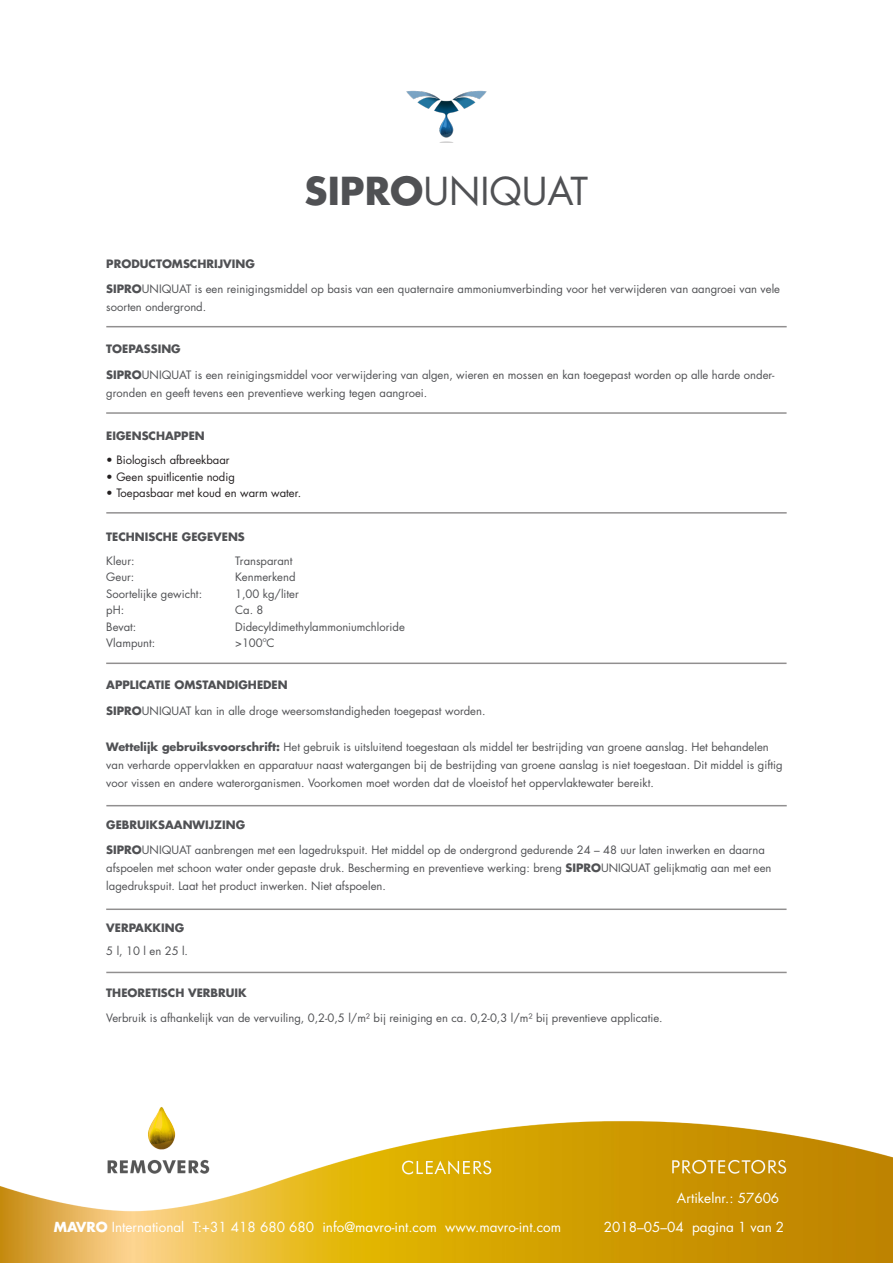
<style>
.page{position:relative;width:893px;height:1263px;background:#fff}
.page>*{position:absolute;margin:0;border:0;box-sizing:border-box;transform-origin:0 0}
.t1{font:37.5px "Futura Std";color:#505154}
.t2{font:13.5px/28.5px "Futura Std";color:#fff}
.t3{font:11.25px/18px "Futura Std";color:#505154}
.t4{font:700 11.25px "Futura Std";color:#505154}
.t5{font:11.25px "Futura Std";color:#231f20}
.s1{font-weight:700}
</style>
<div class="page">
<img style="left:406px;top:90px;width:81px;height:52px">
<img style="left:0;top:1107px;width:893px;height:156px">
<hr style="left:106px;top:326px;width:681px;height:1px;background:#231f20">
<hr style="left:106px;top:412px;width:681px;height:2px;background:#231f20">
<hr style="left:106px;top:512px;width:681px;height:2px;background:#231f20">
<hr style="left:106px;top:662px;width:681px;height:2px;background:#231f20">
<hr style="left:106px;top:805px;width:681px;height:1px;background:#231f20">
<hr style="left:106px;top:908px;width:681px;height:2px;background:#231f20">
<hr style="left:106px;top:972px;width:681px;height:1px;background:#231f20">
<p class="t1" style="left:305px;top:167px;width:285px"><span class="s1">SIPRO</span>UNIQUAT</p>
<p class="t4" style="left:106px;top:256px;width:150px">PRODUCTOMSCHRIJVING</p>
<p class="t3" style="left:106px;top:280px;width:675px"><span class="s1">SIPRO</span>UNIQUAT is een reinigingsmiddel op basis van een quaternaire ammoniumverbinding voor het verwijderen van aangroei van vele soorten ondergrond.</p>
<p class="t4" style="left:106px;top:341px;width:76px">TOEPASSING</p>
<p class="t3" style="left:106px;top:366px;width:670px"><span class="s1">SIPRO</span>UNIQUAT is een reinigingsmiddel voor verwijdering van algen, wieren en mossen en kan toegepast worden op alle harde onder&shy;gronden en geeft tevens een preventieve werking tegen aangroei.</p>
<p class="t4" style="left:106px;top:428px;width:100px">EIGENSCHAPPEN</p>
<p class="t5" style="left:106px;top:453px;width:125px">• Biologisch afbreekbaar</p>
<p class="t5" style="left:106px;top:469px;width:130px">• Geen spuitlicentie nodig</p>
<p class="t5" style="left:106px;top:486px;width:196px">• Toepasbaar met koud en warm water.</p>
<p class="t4" style="left:106px;top:529px;width:140px">TECHNISCHE GEGEVENS</p>
<p class="t3" style="left:106px;top:552px;width:30px">Kleur:</p>
<p class="t3" style="left:235px;top:552px;width:59px">Transparant</p>
<p class="t3" style="left:106px;top:568px;width:30px">Geur:</p>
<p class="t3" style="left:235px;top:568px;width:62px">Kenmerkend</p>
<p class="t3" style="left:106px;top:585px;width:97px">Soortelijke gewicht:</p>
<p class="t3" style="left:235px;top:585px;width:65px">1,00 kg/liter</p>
<p class="t3" style="left:106px;top:601px;width:19px">pH:</p>
<p class="t3" style="left:235px;top:601px;width:30px">Ca. 8</p>
<p class="t3" style="left:106px;top:618px;width:32px">Bevat:</p>
<p class="t3" style="left:235px;top:618px;width:171px">Didecyldimethylammoniumchloride</p>
<p class="t3" style="left:106px;top:634px;width:51px">Vlampunt:</p>
<p class="t3" style="left:235px;top:634px;width:41px">&gt;100oC</p>
<p class="t4" style="left:106px;top:677px;width:183px">APPLICATIE OMSTANDIGHEDEN</p>
<p class="t3" style="left:106px;top:702px;width:381px"><span class="s1">SIPRO</span>UNIQUAT kan in alle droge weersomstandigheden toegepast worden.</p>
<p class="t3" style="left:106px;top:738px;width:678px"><span class="s1">Wettelijk gebruiksvoorschrift:</span> Het gebruik is uitsluitend toegestaan als middel ter bestrijding van groene aanslag. Het behandelen van verharde oppervlakken en apparatuur naast watergangen bij de bestrijding van groene aanslag is niet toegestaan. Dit middel is giftig voor vissen en andere waterorganismen. Voorkomen moet worden dat de vloeistof het oppervlaktewater bereikt.</p>
<p class="t4" style="left:106px;top:817px;width:140px">GEBRUIKSAANWIJZING</p>
<p class="t3" style="left:106px;top:841px;width:667px"><span class="s1">SIPRO</span>UNIQUAT aanbrengen met een lagedrukspuit. Het middel op de ondergrond gedurende 24 – 48 uur laten inwerken en daarna afspoelen met schoon water onder gepaste druk. Bescherming en preventieve werking: breng <span class="s1">SIPRO</span>UNIQUAT gelijkmatig aan met een lagedrukspuit. Laat het product inwerken. Niet afspoelen.</p>
<p class="t4" style="left:106px;top:920px;width:79px">VERPAKKING</p>
<p class="t3" style="left:106px;top:942px;width:83px">5 l, 10 l en 25 l.</p>
<p class="t4" style="left:106px;top:985px;width:142px">THEORETISCH VERBRUIK</p>
<p class="t3" style="left:106px;top:1009px;width:558px">Verbruik is afhankelijk van de vervuiling, 0,2-0,5 l/m² bij reiniging en ca. 0,2-0,3 l/m² bij preventieve applicatie.</p>
<p class="t2" style="left:54px;top:1213px;width:509px"><span class="s1">MAVRO</span> International T:+31 418 680 680 info@mavro-int.com www.mavro-int.com</p>
<p class="t2" style="left:604px;top:1184px;width:182px;text-indent:73px">Artikelnr.: 57606<br>2018–05–04 pagina 1 van 2</p>
</div>
